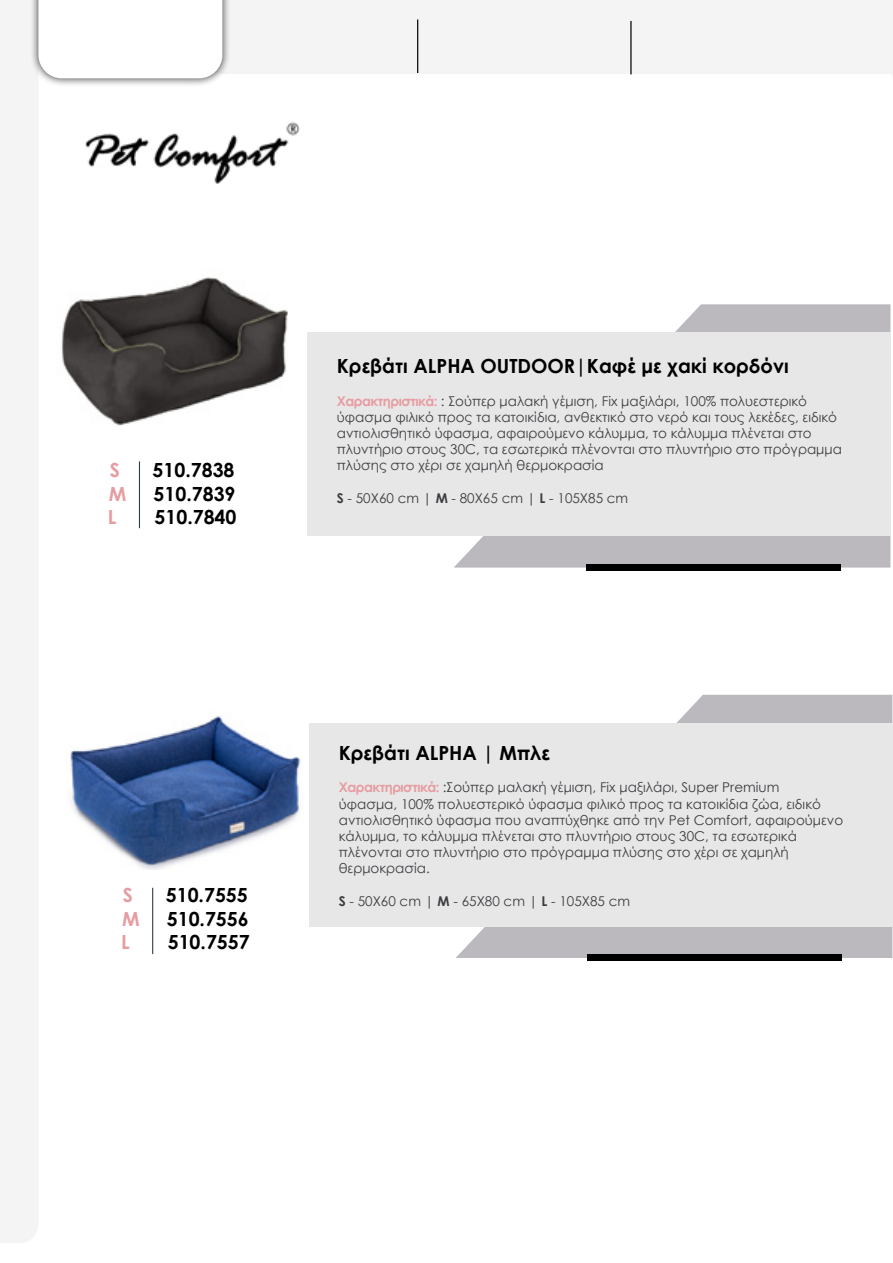
<style>
.page{position:relative;width:893px;height:1263px;background:#fff}
.page>*{position:absolute;margin:0;border:0;box-sizing:border-box;transform-origin:0 0}
.t1{font:700 19.5px "Century Gothic";color:#000}
.t2{font:700 19.5px "Century Gothic";color:#e69da2}
.t3{font:13.5px/16.2px "Century Gothic";color:#3d3d41}
.s1{font-weight:700;color:#e69da2}
.s2{font-weight:700}
</style>
<div class="page">
<div style="left:0;top:0;width:38px;height:1243px;background:#f4f4f4"></div>
<div style="left:214px;top:0;width:679px;height:74px;background:#f4f4f4"></div>
<div style="left:31px;top:0;width:199px;height:87px;background:#000;opacity:.75"></div>
<svg style="left:38px;top:0;width:184px;height:78px"></svg>
<hr style="left:417px;top:19px;width:1px;height:54px;background:#000">
<hr style="left:630px;top:21px;width:2px;height:53px;background:#000">
<img style="left:85px;top:122px;width:215px;height:62px">
<svg style="left:454px;top:304px;width:436px;height:264px;fill:#bbb9bd"></svg>
<div style="left:308px;top:333px;width:583px;height:203px;background:#e8e7e8"></div>
<div style="left:586px;top:564px;width:254px;height:7px;background:#000"></div>
<hr style="left:139px;top:461px;width:1px;height:67px;background:#323f49">
<svg style="left:456px;top:695px;width:436px;height:263px;fill:#bbb9bd"></svg>
<div style="left:310px;top:723px;width:583px;height:203px;background:#e8e7e8"></div>
<div style="left:588px;top:955px;width:254px;height:6px;background:#000"></div>
<img style="left:70px;top:716px;width:231px;height:153px">
<hr style="left:152px;top:888px;width:1px;height:66px;background:#323f49">
<img style="left:61px;top:277px;width:227px;height:149px">
<h1 class="t2" style="left:110px;top:455px;width:12px">S</h1>
<h1 class="t1" style="left:153px;top:455px;width:83px">510.7838</h1>
<h1 class="t2" style="left:109px;top:479px;width:19px">M</h1>
<h1 class="t1" style="left:154px;top:479px;width:83px">510.7839</h1>
<h1 class="t2" style="left:108px;top:502px;width:10px">L</h1>
<h1 class="t1" style="left:155px;top:502px;width:83px">510.7840</h1>
<h1 class="t1" style="left:337px;top:351px;width:453px">Κρεβάτι ALPHA OUTDOOR|Καφέ με χακί κορδόνι</h1>
<p class="t3" style="left:337px;top:392px;width:507px"><span class="s1">Χαρακτηριστικά:</span> : Σούπερ μαλακή γέμιση, Fix μαξιλάρι, 100% πολυεστερικό ύφασμα φιλικό προς τα κατοικίδια, ανθεκτικό στο νερό και τους λεκέδες, ειδικό αντιολισθητικό ύφασμα, αφαιρούμενο κάλυμμα, το κάλυμμα πλένεται στο πλυντήριο στους 30C, τα εσωτερικά πλένονται στο πλυντήριο στο πρόγραμμα πλύσης στο χέρι σε χαμηλή θερμοκρασία</p>
<p class="t3" style="left:337px;top:490px;width:293px"><span class="s2">S</span> - 50X60 cm | <span class="s2">M</span> - 80X65 cm | <span class="s2">L</span> - 105X85 cm</p>
<h1 class="t1" style="left:339px;top:738px;width:213px">Κρεβάτι ALPHA | Μπλε</h1>
<p class="t3" style="left:339px;top:779px;width:506px"><span class="s1">Χαρακτηριστικά:</span> :Σούπερ μαλακή γέμιση, Fix μαξιλάρι, Super Premium<br>ύφασμα, 100% πολυεστερικό ύφασμα φιλικό προς τα κατοικίδια ζώα, ειδικό αντιολισθητικό ύφασμα που αναπτύχθηκε από την Pet Comfort, αφαιρούμενο κάλυμμα, το κάλυμμα πλένεται στο πλυντήριο στους 30C, τα εσωτερικά πλένονται στο πλυντήριο στο πρόγραμμα πλύσης στο χέρι σε χαμηλή θερμοκρασία.</p>
<h1 class="t2" style="left:123px;top:880px;width:12px">S</h1>
<h1 class="t1" style="left:166px;top:880px;width:83px">510.7555</h1>
<p class="t3" style="left:339px;top:893px;width:293px"><span class="s2">S</span> - 50X60 cm | <span class="s2">M</span> - 65X80 cm | <span class="s2">L</span> - 105X85 cm</p>
<h1 class="t2" style="left:122px;top:904px;width:19px">M</h1>
<h1 class="t1" style="left:167px;top:904px;width:83px">510.7556</h1>
<h1 class="t2" style="left:121px;top:927px;width:10px">L</h1>
<h1 class="t1" style="left:168px;top:927px;width:83px">510.7557</h1>
</div>
